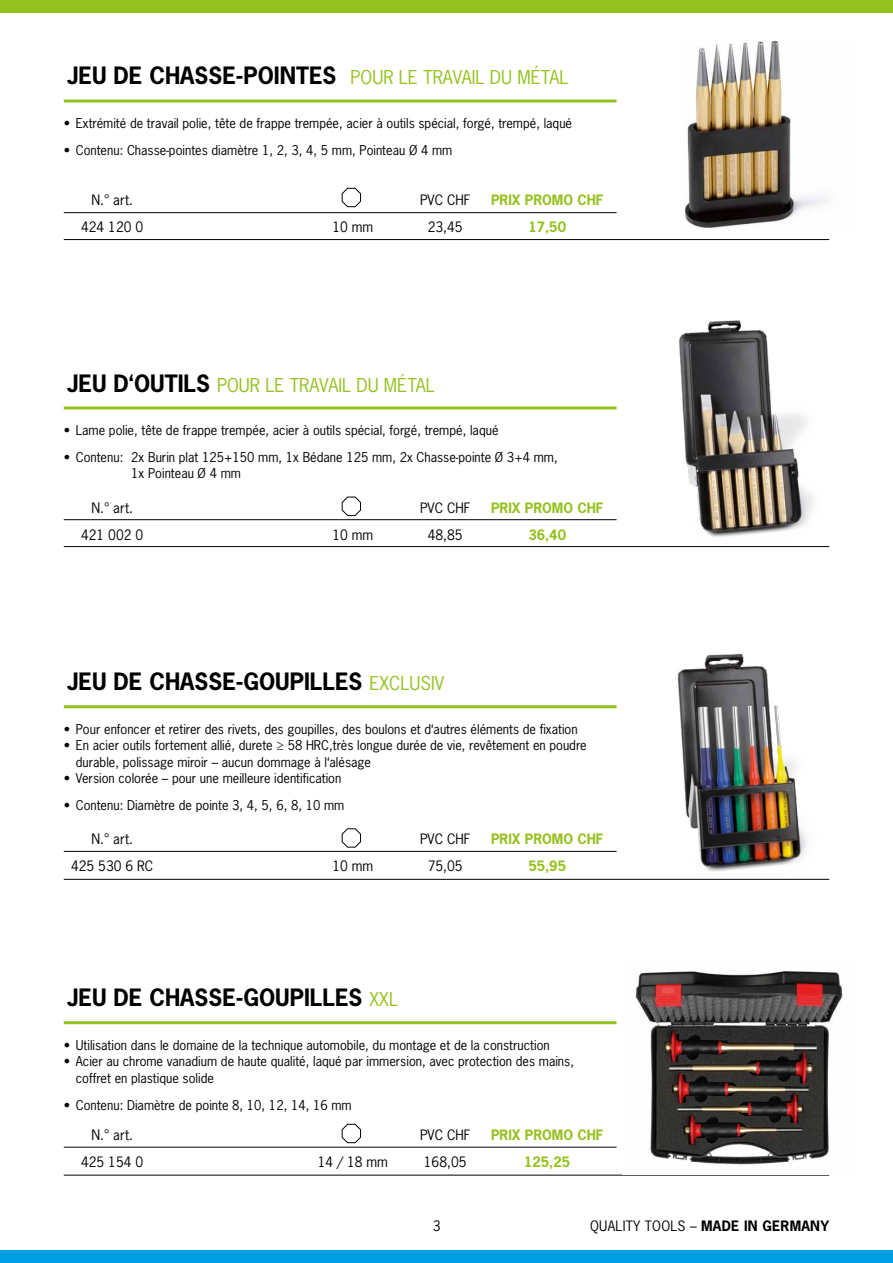
<style>
.page{position:relative;width:893px;height:1263px;background:#fff}
.page>*{position:absolute;margin:0;border:0;box-sizing:border-box;transform-origin:0 0}
.t1{font:700 22.5px "News Gothic Std";color:#000}
.t2{font:18px "News Gothic Std";color:#95c11f}
.t3{font:13.5px "News Gothic Std";color:#000}
.t4{font:700 13.5px "News Gothic Std";color:#95c11f}
.t5{font:13.5px "News Gothic Std";letter-spacing:.02em;color:#000}
.t6{font:12.75px/16.5px "News Gothic Std";color:#000}
.s1{font-weight:700;font-size:22.5px;color:#000}
.s2{font-weight:400;font-size:18px;color:#95c11f}
.s3{font-weight:700}
</style>
<div class="page">
<div style="left:0;top:0;width:893px;height:13px;background:#95c11f"></div>
<div style="left:0;top:1250px;width:893px;height:13px;background:#009fe3"></div>
<hr style="left:64px;top:1021px;width:553px;height:3px;background:#95c11f">
<hr style="left:64px;top:1147px;width:553px;height:1px;background:#000">
<hr style="left:64px;top:1175px;width:765px;height:1px;background:#000">
<svg style="left:341px;top:1123px;width:20px;height:20px"></svg>
<img style="left:635px;top:971px;width:208px;height:194px">
<img style="left:679px;top:320px;width:135px;height:217px">
<img style="left:636px;top:653px;width:194px;height:227px">
<hr style="left:64px;top:99px;width:553px;height:3px;background:#95c11f">
<hr style="left:64px;top:212px;width:553px;height:1px;background:#000">
<hr style="left:64px;top:239px;width:765px;height:1px;background:#000">
<svg style="left:341px;top:187px;width:20px;height:20px"></svg>
<img style="left:684px;top:41px;width:142px;height:187px">
<hr style="left:64px;top:406px;width:553px;height:3px;background:#95c11f">
<hr style="left:64px;top:519px;width:553px;height:1px;background:#000">
<hr style="left:64px;top:546px;width:765px;height:1px;background:#000">
<svg style="left:341px;top:496px;width:20px;height:20px"></svg>
<hr style="left:64px;top:705px;width:553px;height:3px;background:#95c11f">
<hr style="left:64px;top:851px;width:553px;height:1px;background:#000">
<hr style="left:64px;top:879px;width:765px;height:1px;background:#000">
<svg style="left:341px;top:828px;width:20px;height:20px"></svg>
<h2 class="t2" style="left:67px;top:66px;width:503px"><span class="s1">JEU DE CHASSE-POINTES</span> POUR LE TRAVAIL DU MÉTAL</h2>
<p class="t6" style="left:64px;top:115px;width:510px">• Extrémité de travail polie, tête de frappe trempée, acier à outils spécial, forgé, trempé, laqué</p>
<p class="t6" style="left:64px;top:142px;width:390px">• Contenu: Chasse-pointes diamètre 1, 2, 3, 4, 5 mm, Pointeau Ø 4 mm</p>
<p class="t3" style="left:91px;top:192px;width:43px">N.° art.</p>
<p class="t3" style="left:420px;top:192px;width:52px">PVC CHF</p>
<p class="t4" style="left:491px;top:191px;width:114px">PRIX PROMO CHF</p>
<p class="t3" style="left:81px;top:219px;width:64px">424 120 0</p>
<p class="t3" style="left:332px;top:219px;width:42px">10 mm</p>
<p class="t3" style="left:428px;top:219px;width:36px">23,45</p>
<p class="t4" style="left:528px;top:218px;width:39px">17,50</p>
<h2 class="t2" style="left:67px;top:373px;width:370px"><span class="s1">JEU D‘OUTILS</span> POUR LE TRAVAIL DU MÉTAL</h2>
<p class="t6" style="left:64px;top:422px;width:436px">• Lame polie, tête de frappe trempée, acier à outils spécial, forgé, trempé, laqué</p>
<p class="t6" style="left:131px;top:449px;width:428px;text-indent:-67px">• Contenu: 2x Burin plat 125+150 mm, 1x Bédane 125 mm, 2x Chasse-pointe Ø 3+4 mm,<br>1x Pointeau Ø 4 mm</p>
<p class="t3" style="left:91px;top:499px;width:43px">N.° art.</p>
<p class="t3" style="left:420px;top:499px;width:52px">PVC CHF</p>
<p class="t4" style="left:491px;top:498px;width:114px">PRIX PROMO CHF</p>
<p class="t3" style="left:81px;top:526px;width:64px">421 002 0</p>
<p class="t3" style="left:332px;top:526px;width:42px">10 mm</p>
<p class="t3" style="left:428px;top:526px;width:36px">48,85</p>
<p class="t4" style="left:528px;top:525px;width:39px">36,40</p>
<h1 class="t1" style="left:67px;top:667px;width:379px">JEU DE CHASSE-GOUPILLES <span class="s2">EXCLUSIV</span></h1>
<p class="t6" style="left:64px;top:720px;width:515px">• Pour enfoncer et retirer des rivets, des goupilles, des boulons et d‘autres éléments de fixation</p>
<p class="t6" style="left:76px;top:737px;width:512px;text-indent:-12px">• En acier outils fortement allié, durete ≥ 58 HRC,très longue durée de vie, revêtement en poudre durable, polissage miroir – aucun dommage à l‘alésage</p>
<p class="t6" style="left:64px;top:770px;width:279px">• Version colorée – pour une meilleure identification</p>
<p class="t6" style="left:64px;top:797px;width:282px">• Contenu: Diamètre de pointe 3, 4, 5, 6, 8, 10 mm</p>
<p class="t3" style="left:91px;top:830px;width:43px">N.° art.</p>
<p class="t3" style="left:420px;top:830px;width:52px">PVC CHF</p>
<p class="t4" style="left:491px;top:830px;width:114px">PRIX PROMO CHF</p>
<p class="t3" style="left:71px;top:857px;width:84px">425 530 6 RC</p>
<p class="t3" style="left:332px;top:857px;width:42px">10 mm</p>
<p class="t3" style="left:428px;top:857px;width:36px">75,05</p>
<p class="t4" style="left:528px;top:857px;width:39px">55,95</p>
<h1 class="t1" style="left:67px;top:983px;width:333px">JEU DE CHASSE-GOUPILLES <span class="s2">XXL</span></h1>
<p class="t6" style="left:64px;top:1036px;width:487px">• Utilisation dans le domaine de la technique automobile, du montage et de la construction</p>
<p class="t6" style="left:76px;top:1053px;width:500px;text-indent:-12px">• Acier au chrome vanadium de haute qualité, laqué par immersion, avec protection des mains, coffret en plastique solide</p>
<p class="t6" style="left:64px;top:1096px;width:289px">• Contenu: Diamètre de pointe 8, 10, 12, 14, 16 mm</p>
<p class="t3" style="left:91px;top:1126px;width:43px">N.° art.</p>
<p class="t3" style="left:420px;top:1126px;width:52px">PVC CHF</p>
<p class="t4" style="left:491px;top:1126px;width:114px">PRIX PROMO CHF</p>
<p class="t3" style="left:81px;top:1153px;width:64px">425 154 0</p>
<p class="t3" style="left:318px;top:1153px;width:72px">14 / 18 mm</p>
<p class="t3" style="left:424px;top:1153px;width:44px">168,05</p>
<p class="t4" style="left:524px;top:1153px;width:48px">125,25</p>
<p class="t3" style="left:433px;top:1217px;width:9px">3</p>
<p class="t5" style="left:590px;top:1217px;width:241px">QUALITY TOOLS – <span class="s3">MADE IN GERMANY</span></p>
</div>
